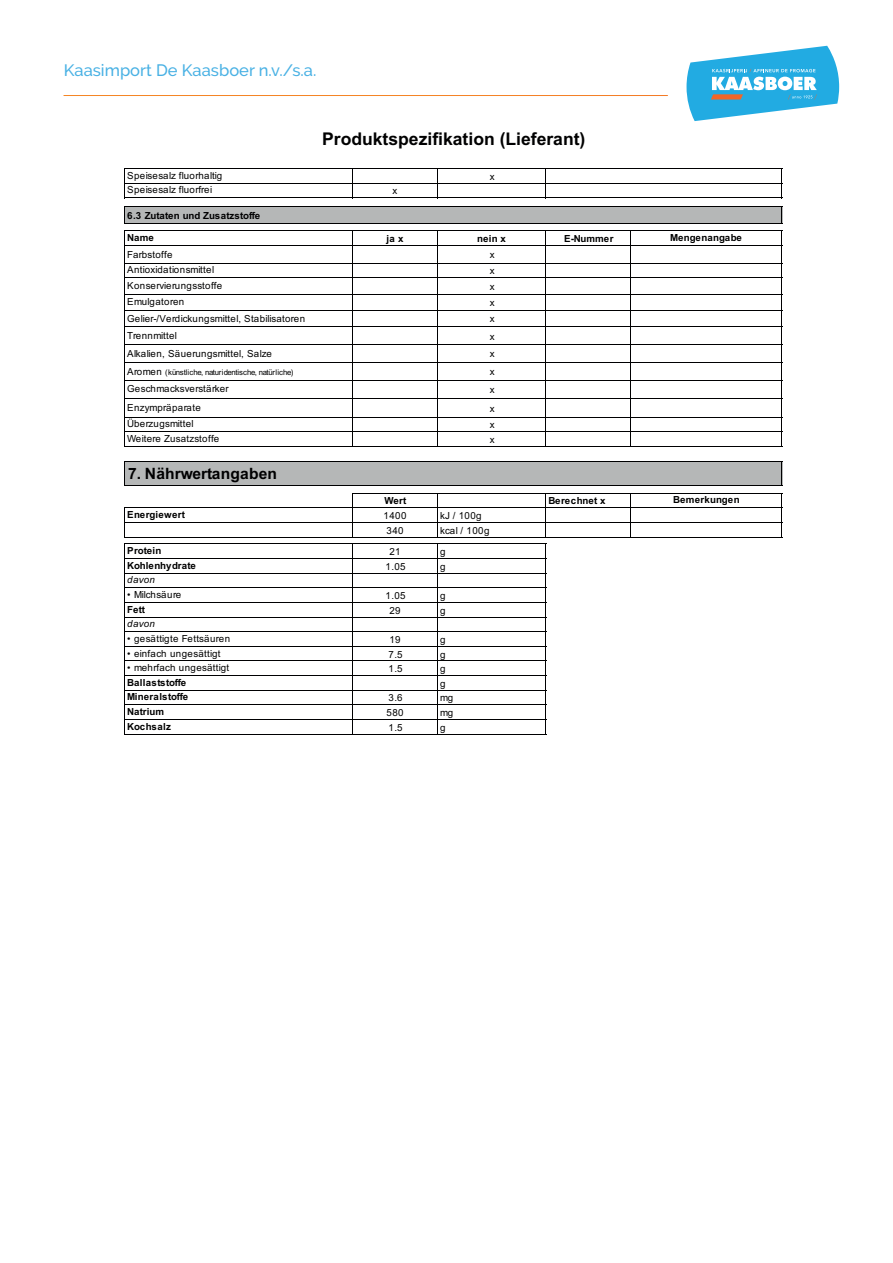
<style>
.page{position:relative;width:893px;height:1263px;background:#fff}
.page>*{position:absolute;margin:0;border:0;box-sizing:border-box;transform-origin:0 0}
.t1{font:700 17.55px "Arial";color:#000001}
.t2{font:500 16.5px "Raleway";color:#49b1e4}
.t3{font:700 15.6px "Arial";letter-spacing:.005em;color:#000001}
.t4{font:9.75px/16.5px "Arial";letter-spacing:.02em;color:#000001}
.t5{font:700 9.75px/14.7px "Arial";letter-spacing:.01em;color:#000001}
.t6{font:700 9.75px "Arial";letter-spacing:-.01em;color:#000001}
.t7{font:9.75px "Arial";letter-spacing:.045em;color:#000001}
.t8{font:9.75px "Arial";color:#000001}
.t9{font:italic 9.75px "Arial";letter-spacing:.045em;color:#000001}
.t10{font:7.8px "Arial";letter-spacing:-.03em;color:#000001}
.s1{font-size:9.75px}
</style>
<div class="page">
<div style="left:125px;top:206px;width:657px;height:18px;background:#b5b7b7"></div>
<div style="left:125px;top:461px;width:657px;height:25px;background:#b5b7b7"></div>
<hr style="left:124px;top:168px;width:1px;height:30px;background:#000001">
<svg style="left:781px;top:169px;width:1px;height:28px"></svg>
<svg style="left:124px;top:206px;width:1px;height:18px"></svg>
<svg style="left:352px;top:169px;width:1px;height:28px"></svg>
<svg style="left:437px;top:169px;width:1px;height:28px"></svg>
<svg style="left:545px;top:169px;width:1px;height:28px"></svg>
<svg style="left:781px;top:207px;width:1px;height:16px"></svg>
<hr style="left:124px;top:230px;width:1px;height:217px;background:#000001">
<hr style="left:781px;top:231px;width:1px;height:216px;background:#000001">
<hr style="left:352px;top:231px;width:1px;height:216px;background:#000001">
<hr style="left:437px;top:231px;width:1px;height:216px;background:#000001">
<hr style="left:545px;top:231px;width:1px;height:216px;background:#000001">
<hr style="left:630px;top:231px;width:1px;height:216px;background:#000001">
<svg style="left:781px;top:462px;width:1px;height:23px"></svg>
<svg style="left:124px;top:461px;width:1px;height:25px"></svg>
<hr style="left:124px;top:507px;width:1px;height:30px;background:#000001">
<hr style="left:352px;top:493px;width:1px;height:44px;background:#000001">
<hr style="left:437px;top:494px;width:1px;height:43px;background:#000001">
<hr style="left:545px;top:494px;width:1px;height:43px;background:#000001">
<hr style="left:124px;top:543px;width:1px;height:191px;background:#000001">
<hr style="left:352px;top:544px;width:1px;height:190px;background:#000001">
<hr style="left:437px;top:544px;width:1px;height:190px;background:#000001">
<hr style="left:545px;top:544px;width:1px;height:190px;background:#000001">
<hr style="left:781px;top:494px;width:1px;height:43px;background:#000001">
<hr style="left:630px;top:494px;width:1px;height:43px;background:#000001">
<hr style="left:125px;top:168px;width:657px;height:1px;background:#000001">
<hr style="left:125px;top:183px;width:657px;height:1px;background:#000001">
<hr style="left:125px;top:197px;width:657px;height:1px;background:#000001">
<hr style="left:125px;top:206px;width:657px;height:1px;background:#000001">
<hr style="left:125px;top:223px;width:657px;height:1px;background:#000001">
<hr style="left:125px;top:230px;width:657px;height:1px;background:#000001">
<hr style="left:125px;top:245px;width:657px;height:1px;background:#000001">
<hr style="left:125px;top:263px;width:657px;height:1px;background:#000001">
<hr style="left:125px;top:277px;width:657px;height:1px;background:#000001">
<hr style="left:125px;top:294px;width:657px;height:1px;background:#000001">
<hr style="left:125px;top:310px;width:657px;height:1px;background:#000001">
<hr style="left:125px;top:326px;width:657px;height:1px;background:#000001">
<hr style="left:125px;top:344px;width:657px;height:1px;background:#000001">
<hr style="left:125px;top:362px;width:657px;height:1px;background:#000001">
<hr style="left:125px;top:380px;width:657px;height:1px;background:#000001">
<hr style="left:125px;top:398px;width:657px;height:1px;background:#000001">
<hr style="left:125px;top:417px;width:657px;height:1px;background:#000001">
<hr style="left:125px;top:431px;width:657px;height:1px;background:#000001">
<hr style="left:125px;top:446px;width:657px;height:1px;background:#000001">
<hr style="left:125px;top:461px;width:657px;height:1px;background:#000001">
<hr style="left:125px;top:485px;width:657px;height:1px;background:#000001">
<hr style="left:353px;top:493px;width:429px;height:1px;background:#000001">
<hr style="left:125px;top:507px;width:657px;height:1px;background:#000001">
<hr style="left:125px;top:522px;width:657px;height:1px;background:#000001">
<hr style="left:125px;top:537px;width:657px;height:1px;background:#000001">
<hr style="left:125px;top:543px;width:421px;height:1px;background:#000001">
<hr style="left:125px;top:558px;width:421px;height:1px;background:#000001">
<hr style="left:125px;top:573px;width:421px;height:1px;background:#000001">
<hr style="left:125px;top:587px;width:421px;height:1px;background:#000001">
<hr style="left:125px;top:602px;width:421px;height:1px;background:#000001">
<hr style="left:125px;top:616px;width:421px;height:1px;background:#000001">
<hr style="left:125px;top:631px;width:421px;height:1px;background:#000001">
<hr style="left:125px;top:646px;width:421px;height:1px;background:#000001">
<hr style="left:125px;top:660px;width:421px;height:1px;background:#000001">
<hr style="left:125px;top:675px;width:421px;height:1px;background:#000001">
<hr style="left:125px;top:690px;width:421px;height:1px;background:#000001">
<hr style="left:125px;top:704px;width:421px;height:1px;background:#000001">
<hr style="left:125px;top:719px;width:421px;height:1px;background:#000001">
<hr style="left:125px;top:733px;width:421px;height:1px;background:#000001">
<svg style="left:686px;top:46px;width:153px;height:75px"></svg>
<h2 class="t2" style="left:64px;top:60px;width:254px">Kaasimport De Kaasboer n.v./s.a.</h2>
<h1 class="t1" style="left:322px;top:126px;width:265px">Produktspezifikation (Lieferant)</h1>
<p class="t4" style="left:490px;top:168px;width:6px">x</p>
<p class="t4" style="left:392px;top:183px;width:6px">x</p>
<p class="t4" style="left:127px;top:168px;width:97px;line-height:14.7px">Speisesalz fluorhaltig<br>Speisesalz fluorfrei</p>
<p class="t5" style="left:127px;top:230px;width:28px">Name</p>
<p class="t6" style="left:670px;top:231px;width:73px">Mengenangabe</p>
<p class="t6" style="left:127px;top:208px;width:135px">6.3 Zutaten und Zusatzstoffe</p>
<p class="t5" style="left:387px;top:231px;width:19px">ja x</p>
<p class="t5" style="left:477px;top:231px;width:30px">nein x</p>
<p class="t5" style="left:564px;top:231px;width:51px">E-Nummer</p>
<p class="t4" style="left:490px;top:246px;width:6px">x x</p>
<p class="t4" style="left:490px;top:278px;width:6px">x x</p>
<p class="t4" style="left:490px;top:310px;width:6px;line-height:17.5px;text-align:justify">x x x x</p>
<p class="t4" style="left:490px;top:380px;width:6px;line-height:18.6px">x x</p>
<p class="t4" style="left:490px;top:417px;width:6px;line-height:14.7px">x x</p>
<p class="t4" style="left:127px;top:246px;width:97px;line-height:15.6px">Farbstoffe<br>Antioxidationsmittel<br>Konservierungsstoffe</p>
<p class="t4" style="left:127px;top:294px;width:179px">Emulgatoren<br>Gelier-/Verdickungsmittel, Stabilisatoren<br>Trennmittel</p>
<p class="t4" style="left:127px;top:345px;width:146px">Alkalien, Säuerungsmittel, Salze</p>
<p class="t10" style="left:127px;top:367px;width:168px"><span class="s1">Aromen</span> (künstliche, naturidentische, natürliche)</p>
<p class="t8" style="left:127px;top:382px;width:103px">Geschmacksverstärker</p>
<p class="t4" style="left:127px;top:399px;width:75px">Enzympräparate<br>Überzugsmittel</p>
<p class="t4" style="left:127px;top:430px;width:94px">Weitere Zusatzstoffe</p>
<h3 class="t3" style="left:128px;top:463px;width:150px">7. Nährwertangaben</h3>
<p class="t5" style="left:127px;top:507px;width:59px">Energiewert</p>
<p class="t5" style="left:127px;top:543px;width:36px">Protein</p>
<p class="t6" style="left:127px;top:558px;width:70px">Kohlenhydrate</p>
<p class="t9" style="left:127px;top:574px;width:29px">davon</p>
<p class="t8" style="left:127px;top:588px;width:56px">• Milchsäure</p>
<p class="t5" style="left:127px;top:602px;width:19px">Fett</p>
<p class="t9" style="left:127px;top:617px;width:29px">davon</p>
<p class="t4" style="left:127px;top:630px;width:104px">• gesättigte Fettsäuren</p>
<p class="t7" style="left:127px;top:646px;width:95px">• einfach ungesättigt</p>
<p class="t7" style="left:127px;top:661px;width:104px">• mehrfach ungesättigt</p>
<p class="t5" style="left:127px;top:675px;width:62px">Ballaststoffe<br>Mineralstoffe<br>Natrium<br>Kochsalz</p>
<p class="t5" style="left:385px;top:494px;width:23px">Wert</p>
<p class="t5" style="left:548px;top:494px;width:59px">Berechnet x</p>
<p class="t4" style="left:384px;top:507px;width:24px">1400</p>
<p class="t4" style="left:440px;top:507px;width:43px">kJ / 100g</p>
<p class="t4" style="left:387px;top:522px;width:19px">340</p>
<p class="t7" style="left:440px;top:523px;width:51px">kcal / 100g</p>
<p class="t4" style="left:389px;top:543px;width:13px">21</p>
<p class="t4" style="left:440px;top:543px;width:7px">g</p>
<p class="t4" style="left:386px;top:558px;width:22px">1.05</p>
<p class="t4" style="left:440px;top:558px;width:7px">g</p>
<p class="t4" style="left:386px;top:587px;width:22px">1.05</p>
<p class="t4" style="left:440px;top:587px;width:7px">g</p>
<p class="t4" style="left:389px;top:602px;width:13px">29</p>
<p class="t4" style="left:440px;top:602px;width:7px">g</p>
<p class="t4" style="left:389px;top:631px;width:13px">19</p>
<p class="t4" style="left:440px;top:631px;width:7px">g</p>
<p class="t4" style="left:388px;top:646px;width:16px">7.5</p>
<p class="t4" style="left:440px;top:646px;width:7px">g</p>
<p class="t4" style="left:388px;top:660px;width:16px">1.5</p>
<p class="t4" style="left:440px;top:661px;width:7px;line-height:14.7px">g g</p>
<p class="t4" style="left:388px;top:690px;width:16px">3.6</p>
<p class="t4" style="left:440px;top:690px;width:15px">mg</p>
<p class="t4" style="left:387px;top:704px;width:19px">580</p>
<p class="t4" style="left:440px;top:704px;width:15px">mg</p>
<p class="t4" style="left:388px;top:719px;width:16px">1.5</p>
<p class="t4" style="left:440px;top:719px;width:7px">g</p>
<p class="t5" style="left:673px;top:493px;width:68px">Bemerkungen</p>
</div>
